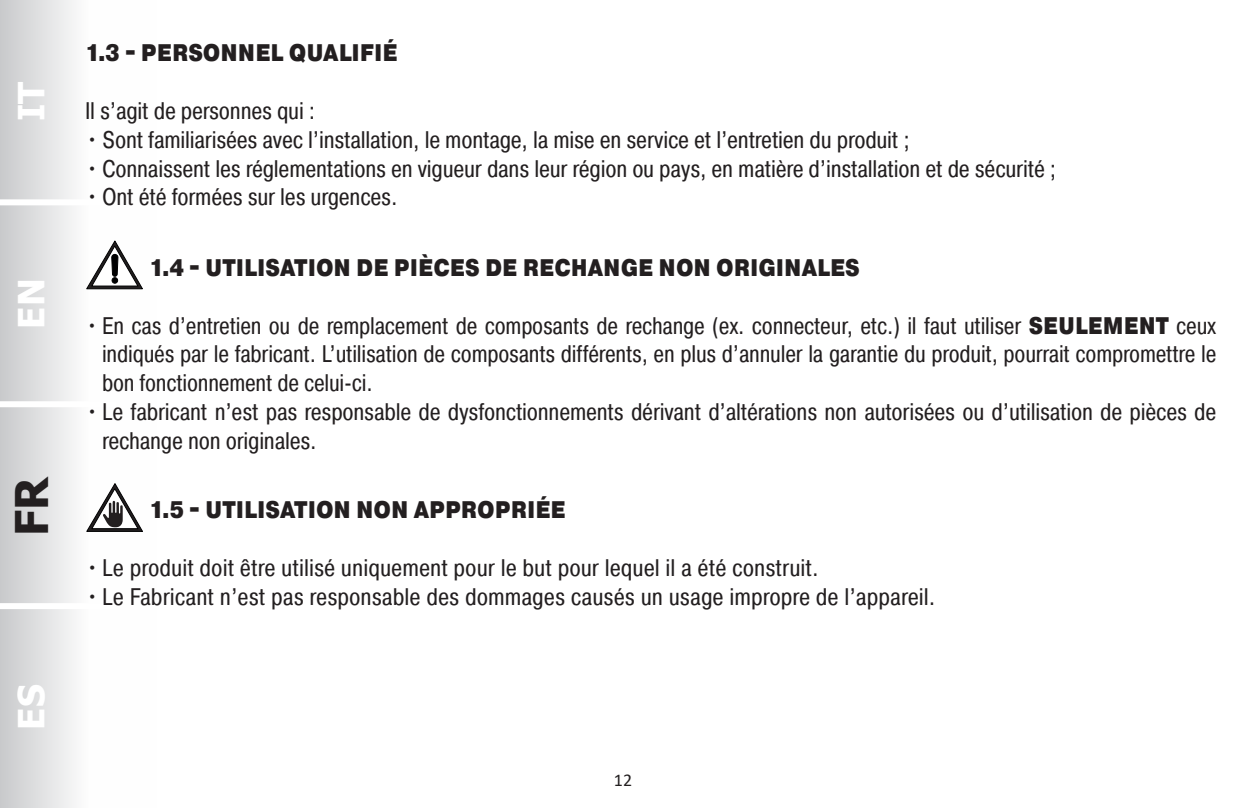
<style>
.page{position:relative;width:1259px;height:808px;background:#fff}
.page>*{position:absolute;margin:0;border:0;box-sizing:border-box;transform-origin:0 0}
.t1{font:700 45px "Tahoma";color:#231f20}
.t2{font:700 36px "Tahoma";color:#fff}
.t3{font:24px/28.8px "Pragmatica Cond";letter-spacing:-.01em;color:#231f20}
.t4{font:24px/28.8px "Pragmatica Cond";letter-spacing:-.01em;color:#231f20;text-align:justify;scale:.96 1}
.t5{font:900 24px "Pragmatica Cond";color:#231f20}
.t6{font:18px "Calibri";color:#231f20}
.s1{font-weight:900}
</style>
<div class="page">
<div style="left:0;top:0;width:157px;height:808px;background:linear-gradient(to right,#d2d3d5,#fff)"></div>
<div style="left:0;top:603px;width:117px;height:6px;background:#fff"></div>
<div style="left:0;top:401px;width:117px;height:6px;background:#fff"></div>
<div style="left:0;top:199px;width:117px;height:6px;background:#fff"></div>
<svg style="left:87px;top:241px;width:55px;height:48px"></svg>
<div style="left:112px;top:254px;width:6px;height:22px;background:#000001;border-radius:3px"></div>
<div style="left:112px;top:254px;width:6px;height:22px;border:1px solid #000001;border-radius:3px"></div>
<svg style="left:87px;top:484px;width:55px;height:47px"></svg>
<h2 class="t2" style="left:6px;top:121px;width:41px;rotate:-90deg">IT</h2>
<h2 class="t2" style="left:6px;top:329px;width:51px;rotate:-90deg">EN</h2>
<h1 class="t1" style="left:0;top:536px;width:61px;rotate:-90deg">FR</h1>
<h2 class="t2" style="left:6px;top:729px;width:46px;rotate:-90deg">ES</h2>
<p class="t5" style="left:85px;top:38px;width:314px">1.3 - PERSONNEL QUALIFIÉ</p>
<p class="t3" style="left:85px;top:96px;width:232px">Il s’agit de personnes qui :</p>
<p class="t3" style="left:85px;top:125px;width:826px">•Sont familiarisées avec l’installation, le montage, la mise en service et l’entretien du produit ;</p>
<p class="t3" style="left:85px;top:154px;width:973px">•Connaissent les réglementations en vigueur dans leur région ou pays, en matière d’installation et de sécurité ;</p>
<p class="t3" style="left:85px;top:183px;width:314px">•Ont été formées sur les urgences.</p>
<p class="t5" style="left:149px;top:252px;width:712px">1.4 - UTILISATION DE PIÈCES DE RECHANGE NON ORIGINALES</p>
<p class="t4" style="left:102px;top:311px;width:1162px;text-indent:-17px">•En cas d’entretien ou de remplacement de composants de rechange (ex. connecteur, etc.) il faut utiliser <span class="s1">SEULEMENT</span> ceux indiqués par le fabricant. L’utilisation de composants différents, en plus d’annuler la garantie du produit, pourrait compromettre le bon fonctionnement de celui-ci.</p>
<p class="t3" style="left:102px;top:397px;width:1116px;text-indent:-17px">•Le fabricant n’est pas responsable de dysfonctionnements dérivant d’altérations non autorisées ou d’utilisation de pièces de rechange non originales.</p>
<p class="t5" style="left:149px;top:494px;width:418px">1.5 - UTILISATION NON APPROPRIÉE</p>
<p class="t3" style="left:85px;top:553px;width:735px">•Le produit doit être utilisé uniquement pour le but pour lequel il a été construit.</p>
<p class="t3" style="left:85px;top:582px;width:852px">•Le Fabricant n’est pas responsable des dommages causés un usage impropre de l’appareil.</p>
<p class="t6" style="left:614px;top:767px;width:20px">12</p>
</div>
